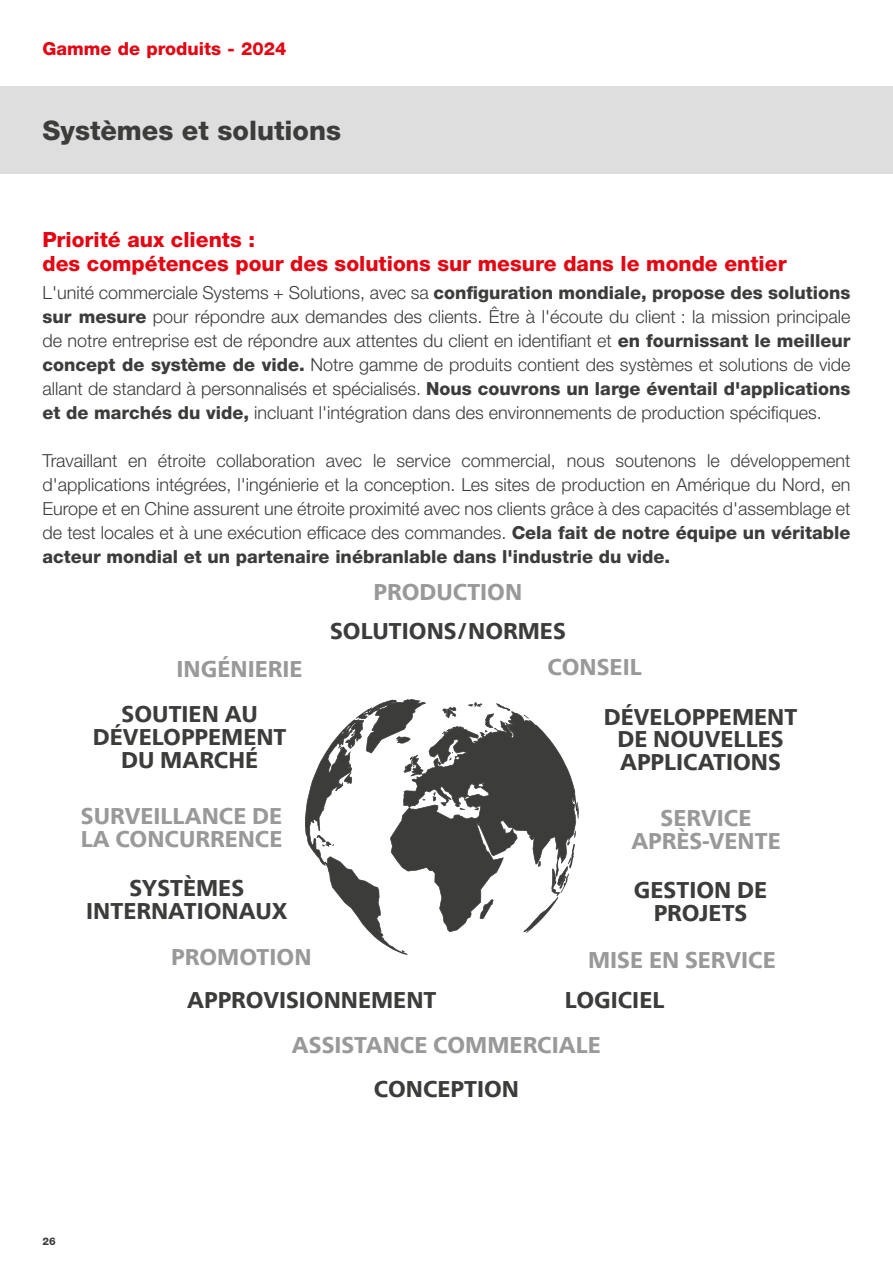
<style>
.page{position:relative;width:893px;height:1263px;background:#fff}
.page>*{position:absolute;margin:0;border:0;box-sizing:border-box;transform-origin:0 0}
.t1{font:800 27px "Helvetica Neue LTW1 G";color:#3c3c3b}
.t2{font:800 22.65px/22.6px "Neue Frutiger World";color:#3c3c3b;text-align:center}
.t3{font:800 22.65px/22.6px "Neue Frutiger World";color:#999}
.t4{font:800 21px/24px "Helvetica Neue LTW1 G";color:#e30613}
.t5{font:300 18px/24px "Helvetica Neue LTW1 G";color:#3c3c3b;text-align:justify}
.t6{font:800 18px "Helvetica Neue LTW1 G";color:#e30613}
.t7{font:800 10.5px "Helvetica Neue LTW1 G";color:#3c3c3b}
.s1{font-weight:800}
</style>
<div class="page">
<div style="left:0;top:87px;width:893px;height:87px;background:#dedede"></div>
<svg style="left:305px;top:699px;width:274px;height:256px"></svg>
<p class="t6" style="left:43px;top:38px;width:245px">Gamme de produits - 2024</p>
<h1 class="t1" style="left:43px;top:114px;width:300px">Systèmes et solutions</h1>
<p class="t4" style="left:43px;top:227px;width:746px">Priorité aux clients :<br>des compétences pour des solutions sur mesure dans le monde entier</p>
<p class="t5" style="left:43px;top:280px;width:809px">L'unité commerciale Systems + Solutions, avec sa <span class="s1">configuration mondiale, propose des solutions sur mesure</span> pour répondre aux demandes des clients. Être à l'écoute du client : la mission principale de notre entreprise est de répondre aux attentes du client en identifiant et <span class="s1">en fournissant le meilleur concept de système de vide.</span> Notre gamme de produits contient des systèmes et solutions de vide allant de standard à personnalisés et spécialisés. <span class="s1">Nous couvrons un large éventail d'applications et de marchés du vide,</span> incluant l'intégration dans des environnements de production spécifiques.</p>
<p class="t5" style="left:43px;top:448px;width:809px">Travaillant en étroite collaboration avec le service commercial, nous soutenons le développement d'applications intégrées, l'ingénierie et la conception. Les sites de production en Amérique du Nord, en Europe et en Chine assurent une étroite proximité avec nos clients grâce à des capacités d'assemblage et de test locales et à une exécution efficace des commandes. <span class="s1">Cela fait de notre équipe un véritable acteur mondial et un partenaire inébranlable dans l'industrie du vide.</span></p>
<p class="t3" style="left:374px;top:581px;width:150px">PRODUCTION</p>
<p class="t2" style="left:330px;top:619px;width:237px">SOLUTIONS/NORMES</p>
<p class="t3" style="left:177px;top:658px;width:127px">INGÉNIERIE</p>
<p class="t3" style="left:548px;top:656px;width:96px">CONSEIL</p>
<p class="t2" style="left:93px;top:703px;width:195px">SOUTIEN AU<br>DÉVELOPPEMENT<br>DU MARCHÉ</p>
<p class="t2" style="left:604px;top:705px;width:195px">DÉVELOPPEMENT<br>DE NOUVELLES<br>APPLICATIONS</p>
<p class="t3" style="left:81px;top:805px;width:203px">SURVEILLANCE DE<br>LA CONCURRENCE</p>
<p class="t3" style="left:631px;top:807px;width:151px;text-align:center">SERVICE<br>APRÈS-VENTE</p>
<p class="t2" style="left:86px;top:877px;width:203px">SYSTÈMES<br>INTERNATIONAUX</p>
<p class="t2" style="left:634px;top:879px;width:135px">GESTION DE<br>PROJETS</p>
<p class="t3" style="left:171px;top:946px;width:142px">PROMOTION</p>
<p class="t3" style="left:588px;top:948px;width:189px">MISE EN SERVICE</p>
<p class="t2" style="left:187px;top:989px;width:251px">APPROVISIONNEMENT</p>
<p class="t2" style="left:565px;top:989px;width:101px">LOGICIEL</p>
<p class="t3" style="left:292px;top:1033px;width:310px">ASSISTANCE COMMERCIALE</p>
<p class="t7" style="left:43px;top:1235px;width:15px">26</p>
<p class="t2" style="left:374px;top:1078px;width:147px">CONCEPTION</p>
</div>
